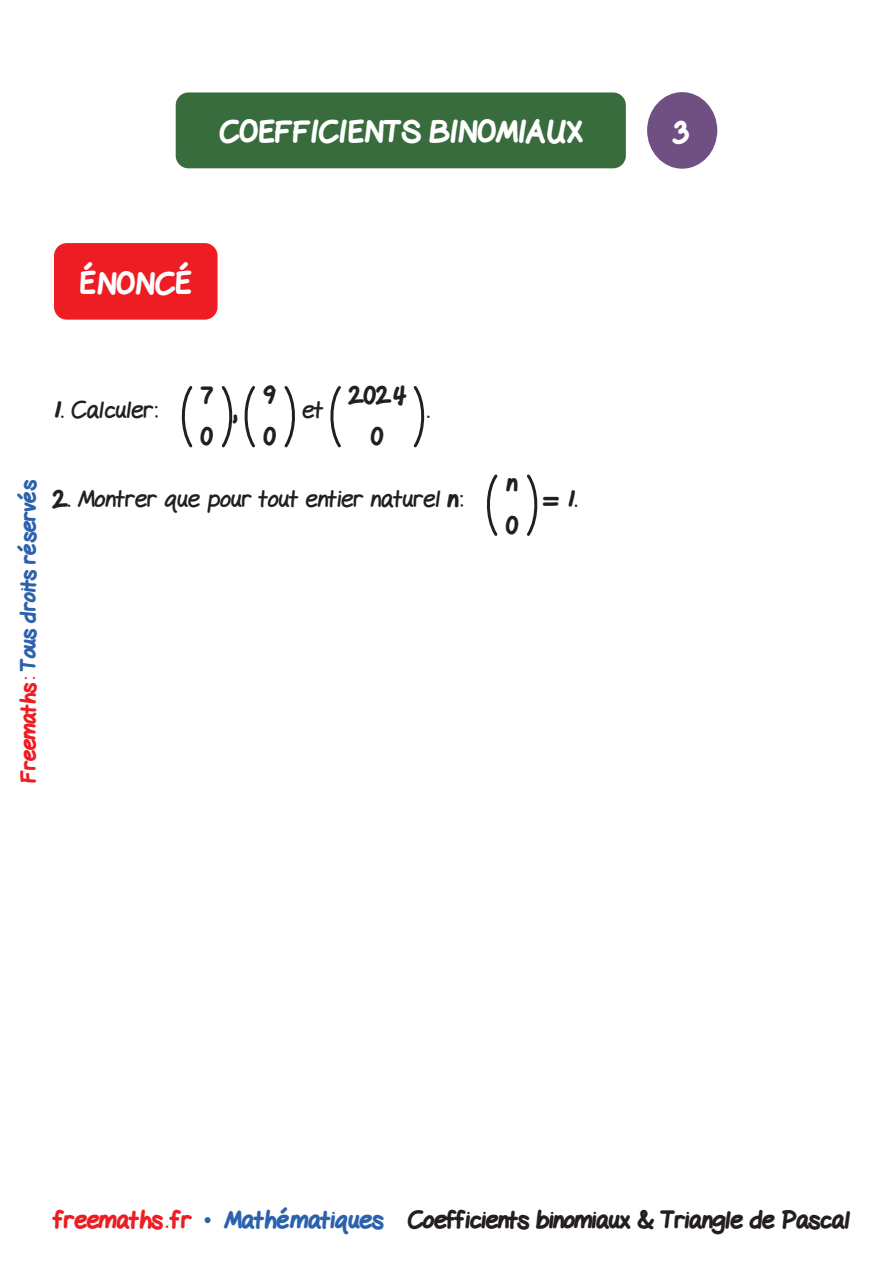
<style>
.page{position:relative;width:893px;height:1263px;background:#fff}
.page>*{position:absolute;margin:0;border:0;box-sizing:border-box;transform-origin:0 0}
.Titre{font:800 30px "Gel Pen";color:#fff}
.Texte{font:800 24px "Gel Pen";letter-spacing:-.01em;color:#231f20}
.Texte-Enoncé{font:24px "Gel Pen";color:#231f20}
.Texte-Enoncé-2{font:800 24px "Gel Pen";color:#231f20}
.t1{font:800 21px "Gel Pen";letter-spacing:-.01em;color:#2c62ad}
.s1{color:#ee1d23}
.s2{font-weight:800}
.s3{font-family:"Times New Roman";font-weight:400;color:#2c62ad}
.s4{color:#2c62ad}
</style>
<div class="page">
<div style="left:54px;top:243px;width:164px;height:77px;background:#ee1d23;border-radius:13px"></div>
<div style="left:647px;top:92px;width:70px;height:77px;background:#704f83;border-radius:50%"></div>
<div style="left:176px;top:92px;width:450px;height:76px;background:#386c3d;border-radius:13px"></div>
<svg style="left:181px;top:386px;width:12px;height:62px"></svg>
<svg style="left:221px;top:386px;width:12px;height:62px"></svg>
<svg style="left:244px;top:386px;width:11px;height:62px"></svg>
<svg style="left:284px;top:386px;width:11px;height:62px"></svg>
<svg style="left:330px;top:386px;width:11px;height:62px"></svg>
<svg style="left:413px;top:386px;width:12px;height:62px"></svg>
<svg style="left:486px;top:474px;width:12px;height:62px"></svg>
<svg style="left:527px;top:474px;width:11px;height:62px"></svg>
<p class="Titre" style="left:219px;top:107px;width:365px">COEFFICIENTS BINOMIAUX</p>
<p class="Titre" style="left:674px;top:107px;width:16px">3</p>
<p class="Titre" style="left:80px;top:259px;width:114px">ÉNONCÉ</p>
<p class="t1" style="left:11px;top:783px;width:305px;rotate:-90deg"><span class="s1">Freemaths:</span> Tous droits réservés</p>
<p class="Texte-Enoncé" style="left:52px;top:390px;width:107px"><span class="s2">1.</span> Calculer:</p>
<p class="Texte" style="left:201px;top:375px;width:14px">7</p>
<p class="Texte-Enoncé-2" style="left:201px;top:416px;width:14px">0</p>
<p class="Texte-Enoncé-2" style="left:232px;top:390px;width:7px">,</p>
<p class="Texte" style="left:264px;top:375px;width:13px">9</p>
<p class="Texte-Enoncé-2" style="left:264px;top:416px;width:14px">0</p>
<p class="Texte-Enoncé" style="left:302px;top:390px;width:23px">et</p>
<p class="Texte" style="left:348px;top:375px;width:59px">2024</p>
<p class="Texte-Enoncé-2" style="left:371px;top:416px;width:14px">0</p>
<p class="Texte-Enoncé-2" style="left:427px;top:390px;width:4px">.</p>
<p class="Texte-Enoncé" style="left:52px;top:479px;width:412px"><span class="s2">2.</span> Montrer que pour tout entier naturel <span class="s2">n</span>:</p>
<p class="Texte" style="left:507px;top:463px;width:12px">n</p>
<p class="Texte-Enoncé-2" style="left:506px;top:505px;width:14px">0</p>
<p class="Texte-Enoncé-2" style="left:544px;top:479px;width:34px">= 1.</p>
<p class="Texte" style="left:54px;top:1200px;width:797px"><span class="s1">freemaths . fr</span> <span class="s3">•</span> <span class="s4">Mathématiques</span> Coefficients binomiaux &amp; Triangle de Pascal</p>
</div>
